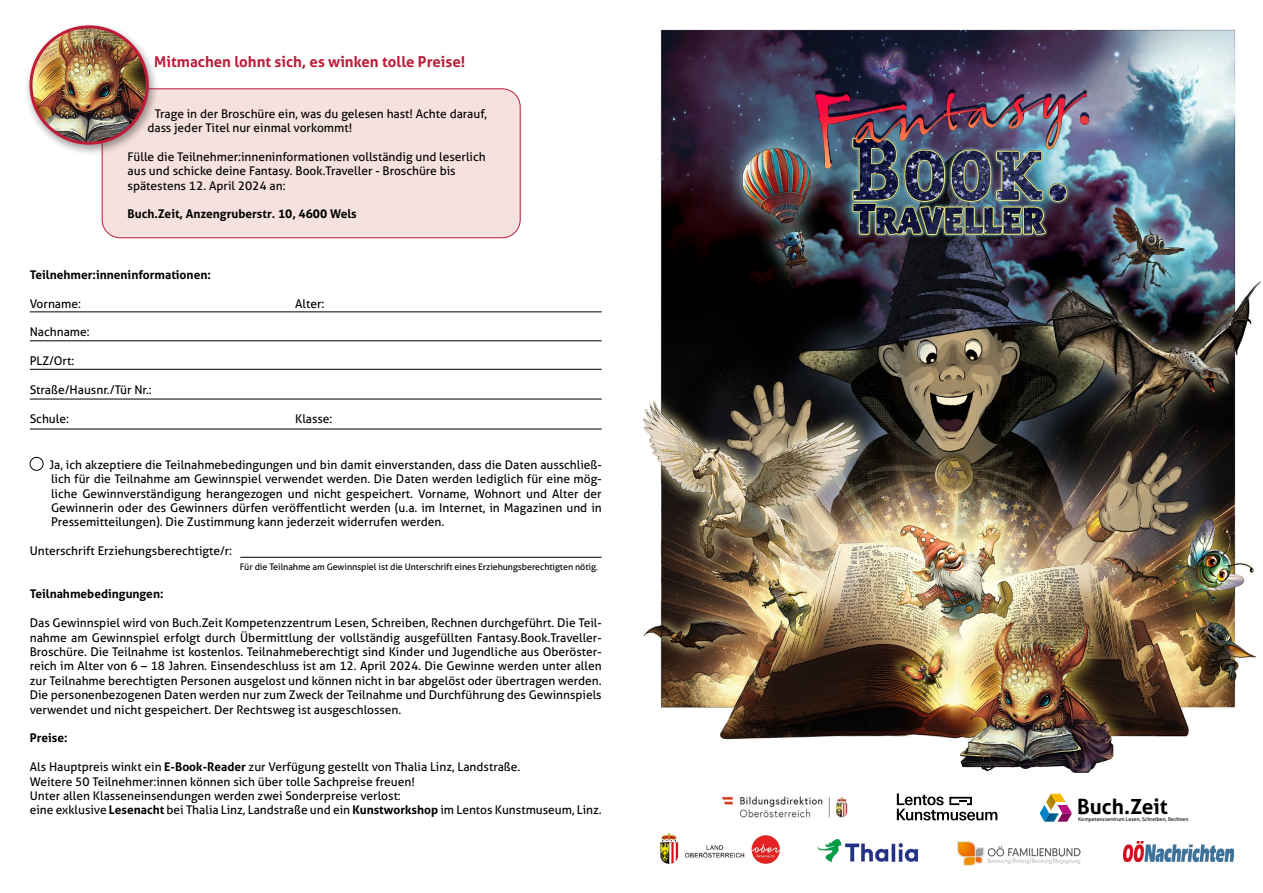
<style>
.page{position:relative;width:1263px;height:893px;background:#fff}
.page>*{position:absolute;margin:0;border:0;box-sizing:border-box;transform-origin:0 0}
.t1{font:700 20.85px "Aller";color:#000}
.t2{font:700 15px "Aller";color:#be1c39}
.t3{font:12px/14.4px "Aller";color:#000}
.t4{font:700 12px "Aller";color:#000}
.t5{font:9px "Aller";letter-spacing:-.01em;color:#000}
.t6{font:5.25px "Aller";color:#000}
.s1{font-weight:700}
</style>
<div class="page">
<img style="left:643px;top:29px;width:618px;height:837px">
<svg style="left:1040px;top:794px;width:32px;height:28px"></svg>
<img style="left:818px;top:839px;width:99px;height:22px">
<img style="left:715px;top:790px;width:138px;height:33px">
<img style="left:958px;top:841px;width:122px;height:24px">
<img style="left:1123px;top:842px;width:111px;height:20px">
<svg style="left:897px;top:793px;width:100px;height:27px"></svg>
<img style="left:653px;top:834px;width:133px;height:30px">
<hr style="left:30px;top:312px;width:572px;height:1px;background:#000">
<hr style="left:30px;top:340px;width:572px;height:1px;background:#000">
<hr style="left:30px;top:369px;width:572px;height:1px;background:#000">
<hr style="left:30px;top:399px;width:572px;height:1px;background:#000">
<hr style="left:30px;top:429px;width:572px;height:1px;background:#000">
<div style="left:30px;top:457px;width:13px;height:14px;border:1px solid #000;border-radius:50%"></div>
<div style="left:102px;top:89px;width:418px;height:149px;background:#f5e1dd;border-radius:18px"></div>
<div style="left:102px;top:88px;width:419px;height:150px;border:1px solid #be1c39;border-radius:18px"></div>
<hr style="left:240px;top:557px;width:362px;height:1px;background:#000">
<div style="left:24px;top:21px;width:135px;height:136px;background:#000;opacity:.4"></div>
<img style="left:31px;top:27px;width:116px;height:116px;border-radius:58px">
<div style="left:29px;top:25px;width:120px;height:120px;border:3px solid #be1c39;border-radius:50%"></div>
<p class="t2" style="left:154px;top:53px;width:313px">Mitmachen lohnt sich, es winken tolle Preise!</p>
<p class="t3" style="left:147px;top:106px;width:341px;text-indent:7px">Trage in der Broschüre ein, was du gelesen hast! Achte darauf, dass jeder Titel nur einmal vorkommt!</p>
<p class="t3" style="left:128px;top:149px;width:360px">Fülle die Teilnehmer:inneninformationen vollständig und leserlich aus und schicke deine Fantasy. Book.Traveller - Broschüre bis spätestens 12. April 2024 an:</p>
<p class="t4" style="left:128px;top:207px;width:231px">Buch.Zeit, Anzengruberstr. 10, 4600 Wels</p>
<p class="t4" style="left:30px;top:267px;width:183px">Teilnehmer:inneninformationen:</p>
<p class="t3" style="left:30px;top:296px;width:53px">Vorname:</p>
<p class="t3" style="left:30px;top:325px;width:61px">Nachname:</p>
<p class="t3" style="left:30px;top:354px;width:46px">PLZ/Ort:</p>
<p class="t3" style="left:30px;top:383px;width:124px">Straße/Hausnr./Tür Nr.:</p>
<p class="t3" style="left:30px;top:411px;width:41px">Schule:</p>
<p class="t3" style="left:49px;top:457px;width:554px;text-align:justify">Ja, ich akzeptiere die Teilnahmebedingungen und bin damit einverstanden, dass die Daten ausschließ&shy;lich für die Teilnahme am Gewinnspiel verwendet werden. Die Daten werden lediglich für eine mög&shy;liche Gewinnverständigung herangezogen und nicht gespeichert. Vorname, Wohnort und Alter der Gewinnerin oder des Gewinners dürfen veröffentlicht werden (u.a. im Internet, in Magazinen und in Pressemitteilungen). Die Zustimmung kann jederzeit widerrufen werden.</p>
<p class="t3" style="left:30px;top:544px;width:204px">Unterschrift Erziehungsberechtigte/r:</p>
<p class="t5" style="left:240px;top:561px;width:360px">Für die Teilnahme am Gewinnspiel ist die Unterschrift eines Erziehungsberechtigten nötig.</p>
<p class="t4" style="left:30px;top:587px;width:135px">Teilnahmebedingungen:</p>
<p class="t3" style="left:30px;top:616px;width:573px;text-align:justify">Das Gewinnspiel wird von Buch.Zeit Kompetenzzentrum Lesen, Schreiben, Rechnen durchgeführt. Die Teil&shy;nahme am Gewinnspiel erfolgt durch Übermittlung der vollständig ausgefüllten Fantasy.Book.Traveller-Broschüre. Die Teilnahme ist kostenlos. Teilnahmeberechtigt sind Kinder und Jugendliche aus Oberöster&shy;reich im Alter von 6 – 18 Jahren. Einsendeschluss ist am 12. April 2024. Die Gewinne werden unter allen zur Teilnahme berechtigten Personen ausgelost und können nicht in bar abgelöst oder übertragen werden.<br>Die personenbezogenen Daten werden nur zum Zweck der Teilnahme und Durchführung des Gewinnspiels verwendet und nicht gespeichert. Der Rechtsweg ist ausgeschlossen.</p>
<p class="t4" style="left:30px;top:731px;width:39px">Preise:</p>
<p class="t3" style="left:30px;top:760px;width:573px">Als Hauptpreis winkt ein <span class="s1">E-Book-Reader</span> zur Verfügung gestellt von Thalia Linz, Landstraße.<br>Weitere 50 Teilnehmer:innen können sich über tolle Sachpreise freuen!<br>Unter allen Klasseneinsendungen werden zwei Sonderpreise verlost:<br>eine exklusive <span class="s1">Lesenacht</span> bei Thalia Linz, Landstraße und ein <span class="s1">Kunstworkshop</span> im Lentos Kunstmuseum, Linz.</p>
<p class="t3" style="left:295px;top:296px;width:31px">Alter:</p>
<p class="t3" style="left:295px;top:411px;width:39px">Klasse:</p>
<h1 class="t1" style="left:1077px;top:793px;width:92px">Buch.Zeit</h1>
<p class="t6" style="left:1078px;top:815px;width:112px">Kompetenzzentrum Lesen, Schreiben, Rechnen</p>
</div>
